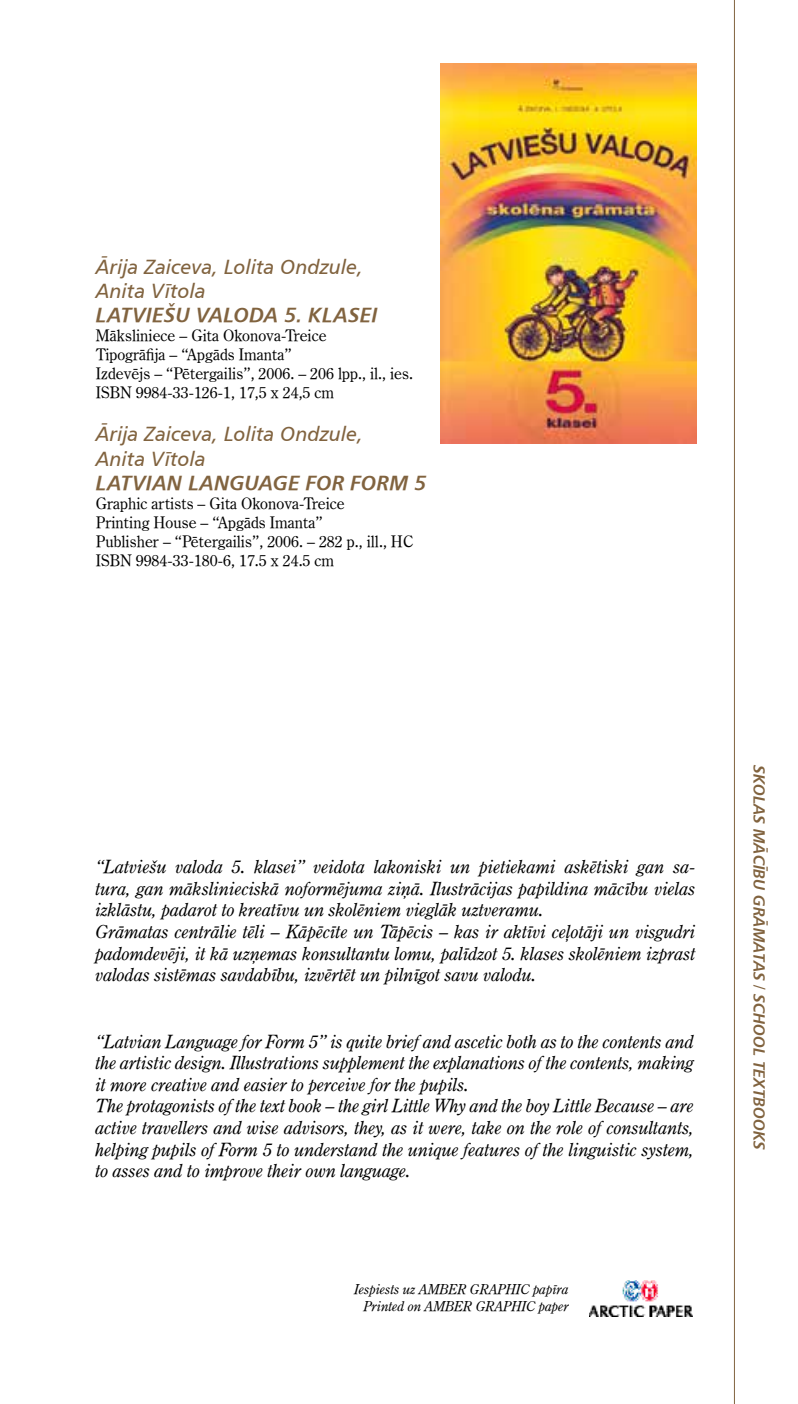
<style>
.page{position:relative;width:798px;height:1404px;background:#fff}
.page>*{position:absolute;margin:0;border:0;box-sizing:border-box;transform-origin:0 0}
.t1{font:20.25px/24.3px "Humanist 777 TL Italic B";letter-spacing:.005em;color:#81633f}
.t2{font:20.25px "Humanist 777 TL Bold Italic B";letter-spacing:.015em;color:#81633f}
.t3{font:italic 18px/21.6px "Century Oldstyle TL";color:#000}
.t4{font:15.75px/18.9px "Century Oldstyle TL";color:#000}
.t5{font:15.75px "Humanist 777 TL Bold Italic B";color:#81633f}
.t6{font:italic 13.5px/16.9px "Century Oldstyle TL";color:#000;text-align:right}
</style>
<div class="page">
<img style="left:589px;top:1280px;width:103px;height:36px">
<hr style="left:733px;top:0;width:1px;height:1403px;background:#81633f">
<img style="left:440px;top:64px;width:256px;height:380px">
<p class="t1" style="left:96px;top:254px;width:269px">Ārija Zaiceva, Lolita Ondzule,<br>Anita Vītola</p>
<p class="t2" style="left:96px;top:302px;width:283px">LATVIEŠU VALODA 5. KLASEI</p>
<p class="t4" style="left:96px;top:326px;width:319px">Māksliniece – Gita Okonova-Treice<br>Tipogrāfija – “Apgāds Imanta”<br>Izdevējs – “Pētergailis”, 2006. – 206 lpp., il., ies.<br>ISBN 9984-33-126-1, 17,5 x 24,5 cm</p>
<p class="t1" style="left:96px;top:421px;width:269px">Ārija Zaiceva, Lolita Ondzule,<br>Anita Vītola</p>
<p class="t2" style="left:96px;top:469px;width:332px">LATVIAN LANGUAGE FOR FORM 5</p>
<p class="t4" style="left:96px;top:493px;width:319px">Graphic artists – Gita Okonova-Treice<br>Printing House – “Apgāds Imanta”<br>Publisher – “Pētergailis”, 2006. – 282 p., ill., HC ISBN 9984-33-180-6, 17.5 x 24.5 cm</p>
<p class="t3" style="left:96px;top:855px;width:601px">“Latviešu valoda 5. klasei” veidota lakoniski un pietiekami askētiski gan sa&shy;tura, gan mākslinieciskā noformējuma ziņā. Ilustrācijas papildina mācību vielas izklāstu, padarot to kreatīvu un skolēniem vieglāk uztveramu.<br>Grāmatas centrālie tēli – Kāpēcīte un Tāpēcis – kas ir aktīvi ceļotāji un visgudri padomdevēji, it kā uzņemas konsultantu lomu, palīdzot 5. klases skolēniem izprast valodas sistēmas savdabību, izvērtēt un pilnīgot savu valodu.</p>
<p class="t3" style="left:96px;top:1030px;width:599px">“Latvian Language for Form 5” is quite brief and ascetic both as to the contents and the artistic design. Illustrations supplement the explanations of the contents, making it more creative and easier to perceive for the pupils.<br>The protagonists of the text book – the girl Little Why and the boy Little Because – are active travellers and wise advisors, they, as it were, take on the role of consultants, helping pupils of Form 5 to understand the unique features of the linguistic system, to asses and to improve their own language.</p>
<p class="t6" style="left:354px;top:1280px;width:216px">Iespiests uz AMBER GRAPHIC papīra<br>Printed on AMBER GRAPHIC paper</p>
<p class="t5" style="left:769px;top:765px;width:386px;rotate:90deg">SKOLAS MĀCĪBU GRĀMATAS / SCHOOL TEXTBOOKS</p>
</div>
